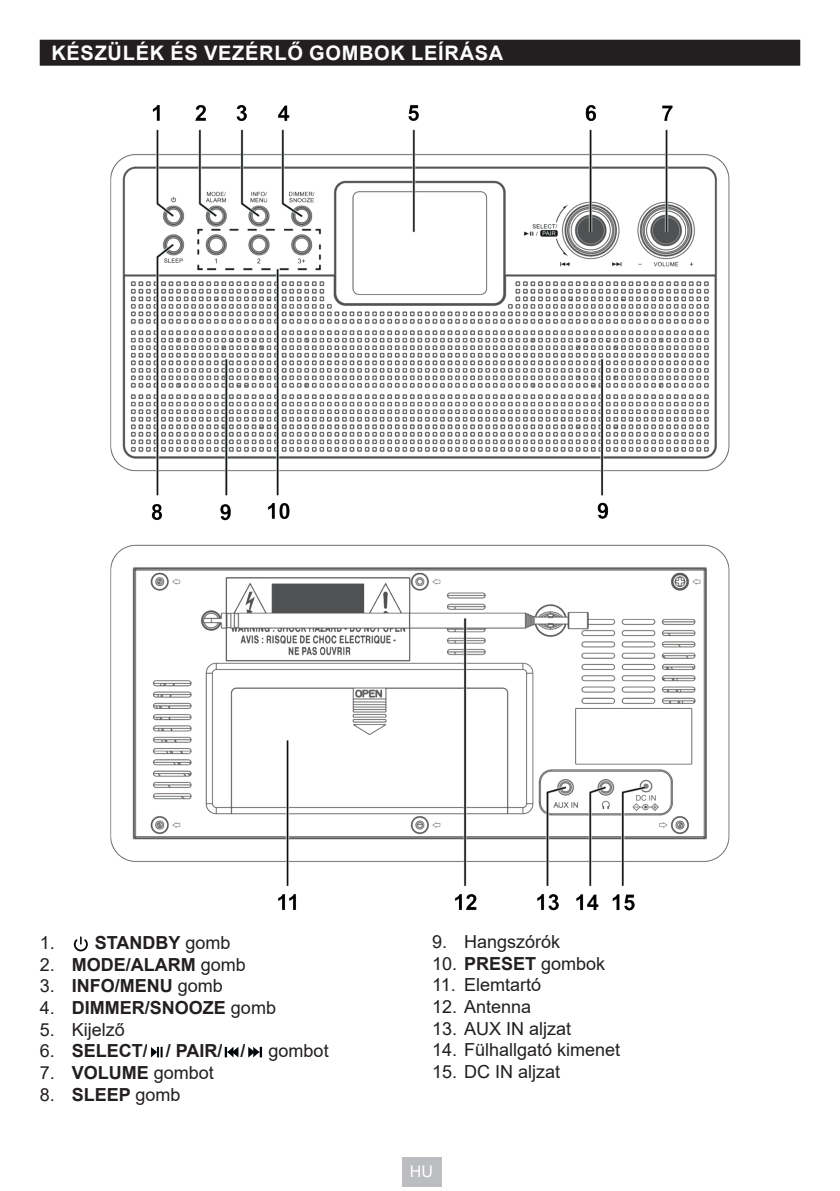
<style>
.page{position:relative;width:840px;height:1191px;background:#fff}
.page>*{position:absolute;margin:0;border:0;box-sizing:border-box;transform-origin:0 0}
.t1{font:700 20px "Arial";letter-spacing:.035em;color:#fff}
.t2{font:18px "Arial";color:#231f20}
.t3{font:700 18px "Arial";color:#231f20}
.t4{font:16px "Arial";color:#fff}
.s1{font-weight:400}
.s2{font-weight:700}
</style>
<div class="page">
<div style="left:401px;top:1157px;width:40px;height:29px;background:#bcbdc0"></div>
<div style="left:40px;top:40px;width:759px;height:26px;background:#231f20"></div>
<img style="left:110px;top:105px;width:620px;height:806px">
<img style="left:73px;top:936px;width:15px;height:15px">
<img style="left:150px;top:1046px;width:13px;height:12px">
<img style="left:224px;top:1046px;width:15px;height:12px">
<img style="left:248px;top:1046px;width:15px;height:12px">
<p class="t1" style="left:51px;top:39px;width:453px">KÉSZÜLÉK ÉS VEZÉRLŐ GOMBOK LEÍRÁSA</p>
<p class="t3" style="left:40px;top:930px;width:192px"><span class="s1">1.</span> STANDBY <span class="s1">gomb</span></p>
<p class="t3" style="left:40px;top:951px;width:208px"><span class="s1">2.</span> MODE/ALARM <span class="s1">gomb</span></p>
<p class="t3" style="left:40px;top:973px;width:185px"><span class="s1">3.</span> INFO/MENU <span class="s1">gomb</span></p>
<p class="t3" style="left:40px;top:995px;width:238px"><span class="s1">4.</span> DIMMER/SNOOZE <span class="s1">gomb</span></p>
<p class="t2" style="left:40px;top:1017px;width:87px">5. Kijelző</p>
<p class="t3" style="left:40px;top:1038px;width:207px"><span class="s1">6.</span> SELECT/ / PAIR/ /</p>
<p class="t2" style="left:268px;top:1038px;width:62px">gombot</p>
<p class="t2" style="left:40px;top:1060px;width:176px">7. <span class="s2">VOLUME</span> gombot</p>
<p class="t2" style="left:40px;top:1081px;width:142px">8. <span class="s2">SLEEP</span> gomb</p>
<p class="t2" style="left:432px;top:929px;width:130px">9. Hangszórók</p>
<p class="t2" style="left:432px;top:951px;width:175px">10. <span class="s2">PRESET</span> gombok</p>
<p class="t2" style="left:432px;top:972px;width:111px">11. Elemtartó</p>
<p class="t2" style="left:432px;top:994px;width:101px">12. Antenna</p>
<p class="t2" style="left:432px;top:1016px;width:141px">13. AUX IN aljzat</p>
<p class="t2" style="left:432px;top:1037px;width:190px">14. Fülhallgató kimenet</p>
<p class="t2" style="left:432px;top:1059px;width:130px">15. DC IN aljzat</p>
<p class="t4" style="left:409px;top:1160px;width:25px">HU</p>
</div>
